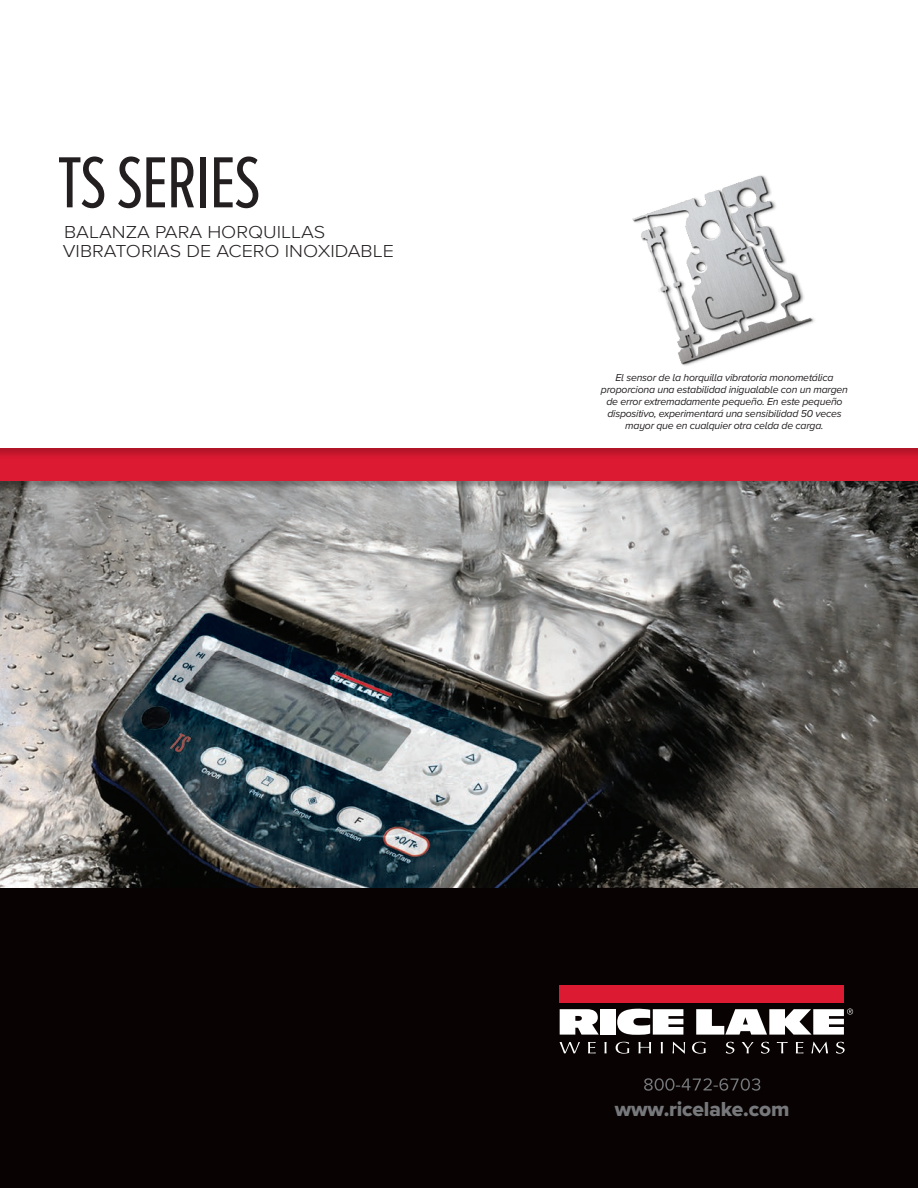
<style>
.page{position:relative;width:918px;height:1188px;background:#fff}
.page>*{position:absolute;margin:0;border:0;box-sizing:border-box;transform-origin:0 0}
.t1{font:75px "Proxima Nova A Ex Cn";letter-spacing:-.02em;color:#231f20}
.t2{font:21px "Proxima Nova Extrabld";letter-spacing:-.01em;color:#76787b}
.Model_Description{font:300 18px/19.5px "Proxima Nova";color:#231f20;scale:1.1 1}
.Caption__Flush_Left{font:italic 10.5px/12px "Proxima Nova A";letter-spacing:-.02em;color:#231f20;text-align:center}
</style>
<div class="page">
<img style="left:0;top:489px;width:918px;height:400px">
<div style="left:0;top:889px;width:918px;height:299px;background:#080302"></div>
<div style="left:0;top:449px;width:918px;height:40px;background:#231f20;opacity:.35"></div>
<div style="left:0;top:448px;width:918px;height:36px;background:#231f20;opacity:.23"></div>
<svg style="left:644px;top:1078px;width:116px;height:13px"></svg>
<div style="left:559px;top:986px;width:285px;height:17px;background:#dc1a32"></div>
<svg style="left:560px;top:1009px;width:39px;height:26px"></svg>
<div style="left:600px;top:1009px;width:16px;height:26px;background:#fff"></div>
<svg style="left:617px;top:1009px;width:66px;height:26px;background:#c8c7c7"></svg>
<svg style="left:560px;top:1042px;width:20px;height:11px"></svg>
<svg style="left:588px;top:1042px;width:8px;height:11px"></svg>
<svg style="left:605px;top:1042px;width:2px;height:11px"></svg>
<svg style="left:616px;top:1042px;width:13px;height:12px"></svg>
<svg style="left:639px;top:1042px;width:12px;height:11px"></svg>
<svg style="left:661px;top:1042px;width:2px;height:11px"></svg>
<svg style="left:673px;top:1042px;width:12px;height:12px"></svg>
<svg style="left:692px;top:1042px;width:14px;height:12px"></svg>
<svg style="left:726px;top:1042px;width:8px;height:12px"></svg>
<svg style="left:742px;top:1042px;width:12px;height:11px"></svg>
<svg style="left:761px;top:1042px;width:9px;height:12px"></svg>
<svg style="left:777px;top:1042px;width:11px;height:11px"></svg>
<svg style="left:796px;top:1042px;width:8px;height:11px"></svg>
<svg style="left:811px;top:1042px;width:17px;height:11px"></svg>
<svg style="left:836px;top:1042px;width:9px;height:12px"></svg>
<svg style="left:696px;top:1009px;width:157px;height:26px"></svg>
<img style="left:632px;top:175px;width:183px;height:191px">
<p class="t1" style="left:58px;top:128px;width:205px">TS SERIES</p>
<p class="Model_Description" style="left:63px;top:221px;width:303px">BALANZA PARA HORQUILLAS<br>VIBRATORIAS DE ACERO INOXIDABLE</p>
<p class="Caption__Flush_Left" style="left:601px;top:371px;width:249px">El sensor de la horquilla vibratoria monometálica proporciona una estabilidad inigualable con un margen de error extremadamente pequeño. En este pequeño dispositivo, experimentará una sensibilidad 50 veces mayor que en cualquier otra celda de carga.</p>
<p class="t2" style="left:615px;top:1093px;width:176px">www.ricelake.com</p>
</div>
